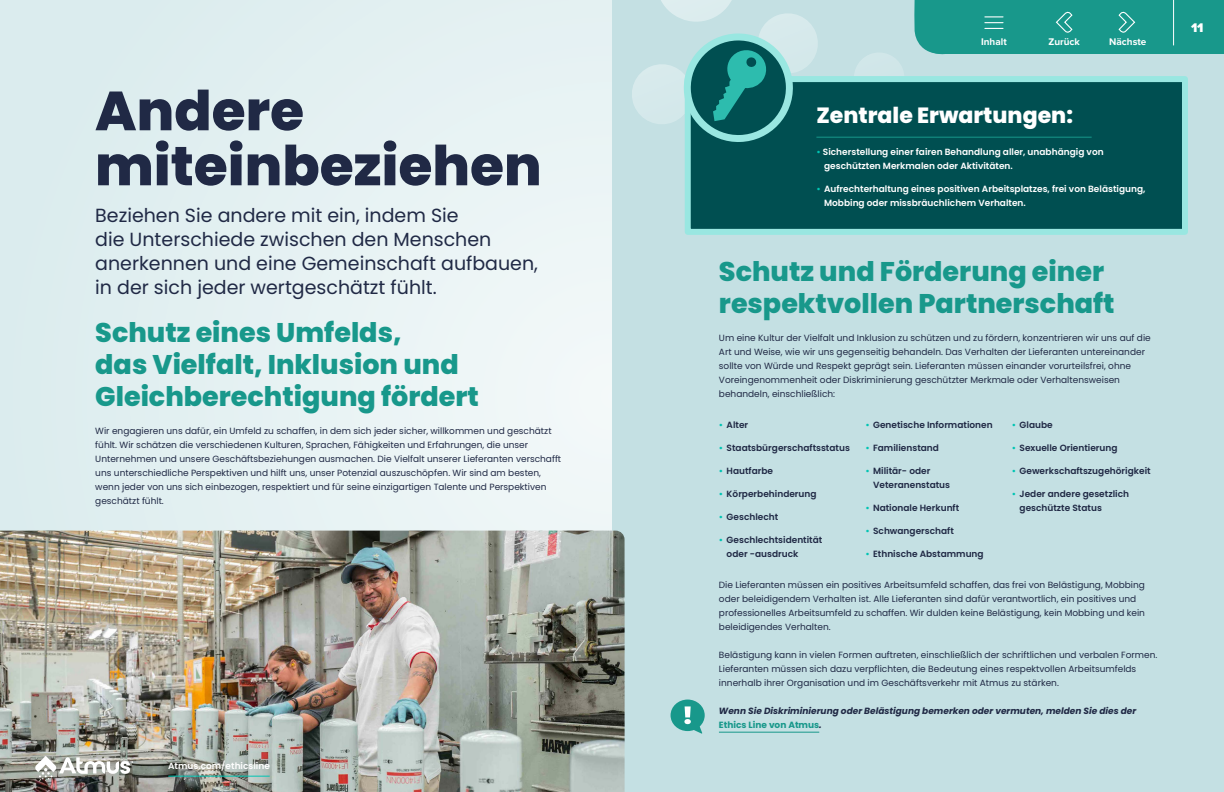
<style>
.page{position:relative;width:1224px;height:792px;background:#e5f1f2}
.page>*{position:absolute;margin:0;border:0;box-sizing:border-box;transform-origin:0 0}
.t1{font:800 55px/55px "Poppins";color:#202945}
.t2{font:800 27px/32px "Poppins";color:#18988b}
.t3{font:800 22px "Poppins";color:#fff}
.t4{font:19px/24px "Poppins";color:#202945}
.t5{font:900 13px "Proxima Nova";color:#fff}
.t6{font:900 11px "Proxima Nova";color:#fff}
.t7{font:700 10px "Proxima Nova";color:#fff}
.t8{font:9px/14px "Poppins";color:#202945}
.t9{font:600 9px/14px "Poppins";color:#202945}
.t10{font:600 9px/14px "Poppins";color:#fff}
.t11{font:italic 700 9px/14px "Poppins";color:#202945}
.s1{color:#00c4b3}
.s2{font-style:normal;color:#18988b}
</style>
<div class="page">
<div style="left:612px;top:0;width:612px;height:792px;background:#c4e0e3"></div>
<div style="left:671px;top:700px;width:34px;height:31px;background:#18988b;border-radius:50%"></div>
<svg style="left:684px;top:706px;width:18px;height:28px"></svg>
<hr style="left:719px;top:732px;width:100px;height:1px;background:#18988b">
<img style="left:0;top:531px;width:625px;height:261px">
<div style="left:685px;top:76px;width:503px;height:159px;background:#004f51;border:6px solid #99e7e1"></div>
<svg style="left:632px;top:0;width:276px;height:180px"></svg>
<hr style="left:816px;top:137px;width:276px;height:1px;background:#18988b">
<svg style="left:35px;top:756px;width:97px;height:25px;background:#aeafaa"></svg>
<div style="left:914px;top:0;width:310px;height:54px;background:#18988b"></div>
<hr style="left:168px;top:776px;width:102px;height:1px;background:#00c4b3">
<h1 class="t1" style="left:95px;top:84px;width:448px">Andere miteinbeziehen</h1>
<h3 class="t4" style="left:95px;top:204px;width:444px">Beziehen Sie andere mit ein, indem Sie<br>die Unterschiede zwischen den Menschen anerkennen und eine Gemeinschaft aufbauen, in der sich jeder wertgeschätzt fühlt.</h3>
<h2 class="t2" style="left:95px;top:317px;width:385px">Schutz eines Umfelds,<br>das Vielfalt, Inklusion und<br>Gleichberechtigung fördert</h2>
<p class="t8" style="left:95px;top:424px;width:467px">Wir engagieren uns dafür, ein Umfeld zu schaffen, in dem sich jeder sicher, willkommen und geschätzt fühlt. Wir schätzen die verschiedenen Kulturen, Sprachen, Fähigkeiten und Erfahrungen, die unser Unternehmen und unsere Geschäftsbeziehungen ausmachen. Die Vielfalt unserer Lieferanten verschafft uns unterschiedliche Perspektiven und hilft uns, unser Potenzial auszuschöpfen. Wir sind am besten, wenn jeder von uns sich einbezogen, respektiert und für seine einzigartigen Talente und Perspektiven geschätzt fühlt.</p>
<p class="t10" style="left:168px;top:759px;width:103px">Atmus.com/ethicsline</p>
<p class="t7" style="left:1048px;top:35px;width:33px">Zurück</p>
<p class="t7" style="left:1109px;top:35px;width:39px">Nächste</p>
<p class="t7" style="left:973px;top:35px;width:43px">Contents</p>
<p class="t7" style="left:1055px;top:35px;width:22px">Next</p>
<p class="t7" style="left:1115px;top:35px;width:24px">Back</p>
<p class="t7" style="left:981px;top:35px;width:27px">Inhalt</p>
<h3 class="t3" style="left:816px;top:102px;width:258px">Zentrale Erwartungen:</h3>
<p class="t10" style="left:824px;top:145px;width:281px;text-indent:-8px"><span class="s1">•</span> Sicherstellung einer fairen Behandlung aller, unabhängig von geschützten Merkmalen oder Aktivitäten.</p>
<p class="t10" style="left:824px;top:182px;width:323px;text-indent:-8px"><span class="s1">•</span> Aufrechterhaltung eines positiven Arbeitsplatzes, frei von Belästigung,<br>Mobbing oder missbräuchlichem Verhalten.</p>
<h2 class="t2" style="left:719px;top:256px;width:397px">Schutz und Förderung einer respektvollen Partnerschaft</h2>
<p class="t8" style="left:719px;top:331px;width:433px">Um eine Kultur der Vielfalt und Inklusion zu schützen und zu fördern, konzentrieren wir uns auf die Art und Weise, wie wir uns gegenseitig behandeln. Das Verhalten der Lieferanten untereinander sollte von Würde und Respekt geprägt sein. Lieferanten müssen einander vorurteilsfrei, ohne Voreingenommenheit oder Diskriminierung geschützter Merkmale oder Verhaltensweisen behandeln, einschließlich:</p>
<p class="t9" style="left:719px;top:418px;width:31px"><span class="s1">•</span> Alter</p>
<p class="t9" style="left:719px;top:441px;width:132px"><span class="s1">•</span> Staatsbürgerschaftsstatus</p>
<p class="t9" style="left:719px;top:464px;width:56px"><span class="s1">•</span> Hautfarbe</p>
<p class="t9" style="left:719px;top:487px;width:99px"><span class="s1">•</span> Körperbehinderung</p>
<p class="t9" style="left:719px;top:510px;width:61px"><span class="s1">•</span> Geschlecht</p>
<p class="t9" style="left:727px;top:533px;width:97px;text-indent:-8px"><span class="s1">•</span> Geschlechtsidentität oder -ausdruck</p>
<p class="t9" style="left:865px;top:418px;width:129px"><span class="s1">•</span> Genetische Informationen</p>
<p class="t9" style="left:865px;top:441px;width:75px"><span class="s1">•</span> Familienstand</p>
<p class="t9" style="left:873px;top:464px;width:79px;text-indent:-8px"><span class="s1">•</span> Militär- oder<br>Veteranenstatus</p>
<p class="t9" style="left:865px;top:501px;width:95px"><span class="s1">•</span> Nationale Herkunft</p>
<p class="t9" style="left:865px;top:524px;width:90px"><span class="s1">•</span> Schwangerschaft</p>
<p class="t9" style="left:865px;top:547px;width:120px"><span class="s1">•</span> Ethnische Abstammung</p>
<p class="t9" style="left:1012px;top:418px;width:42px"><span class="s1">•</span> Glaube</p>
<p class="t9" style="left:1012px;top:441px;width:107px"><span class="s1">•</span> Sexuelle Orientierung</p>
<p class="t9" style="left:1012px;top:464px;width:140px"><span class="s1">•</span> Gewerkschaftszugehörigkeit</p>
<p class="t9" style="left:1020px;top:487px;width:111px;text-indent:-8px"><span class="s1">•</span> Jeder andere gesetzlich geschützte Status</p>
<p class="t8" style="left:719px;top:578px;width:428px">Die Lieferanten müssen ein positives Arbeitsumfeld schaffen, das frei von Belästigung, Mobbing oder beleidigendem Verhalten ist. Alle Lieferanten sind dafür verantwortlich, ein positives und professionelles Arbeitsumfeld zu schaffen. Wir dulden keine Belästigung, kein Mobbing und kein beleidigendes Verhalten.</p>
<p class="t8" style="left:719px;top:648px;width:440px">Belästigung kann in vielen Formen auftreten, einschließlich der schriftlichen und verbalen Formen.<br>Lieferanten müssen sich dazu verpflichten, die Bedeutung eines respektvollen Arbeitsumfelds innerhalb ihrer Organisation und im Geschäftsverkehr mit Atmus zu stärken.</p>
<p class="t11" style="left:719px;top:704px;width:419px">Wenn Sie Diskriminierung oder Belästigung bemerken oder vermuten, melden Sie dies der<br><span class="s2">Ethics Line von Atmus</span>.</p>
<p class="t6" style="left:1199px;top:18px;width:12px">11</p>
<h3 class="t5" style="left:1191px;top:18px;width:14px">11</h3>
</div>
